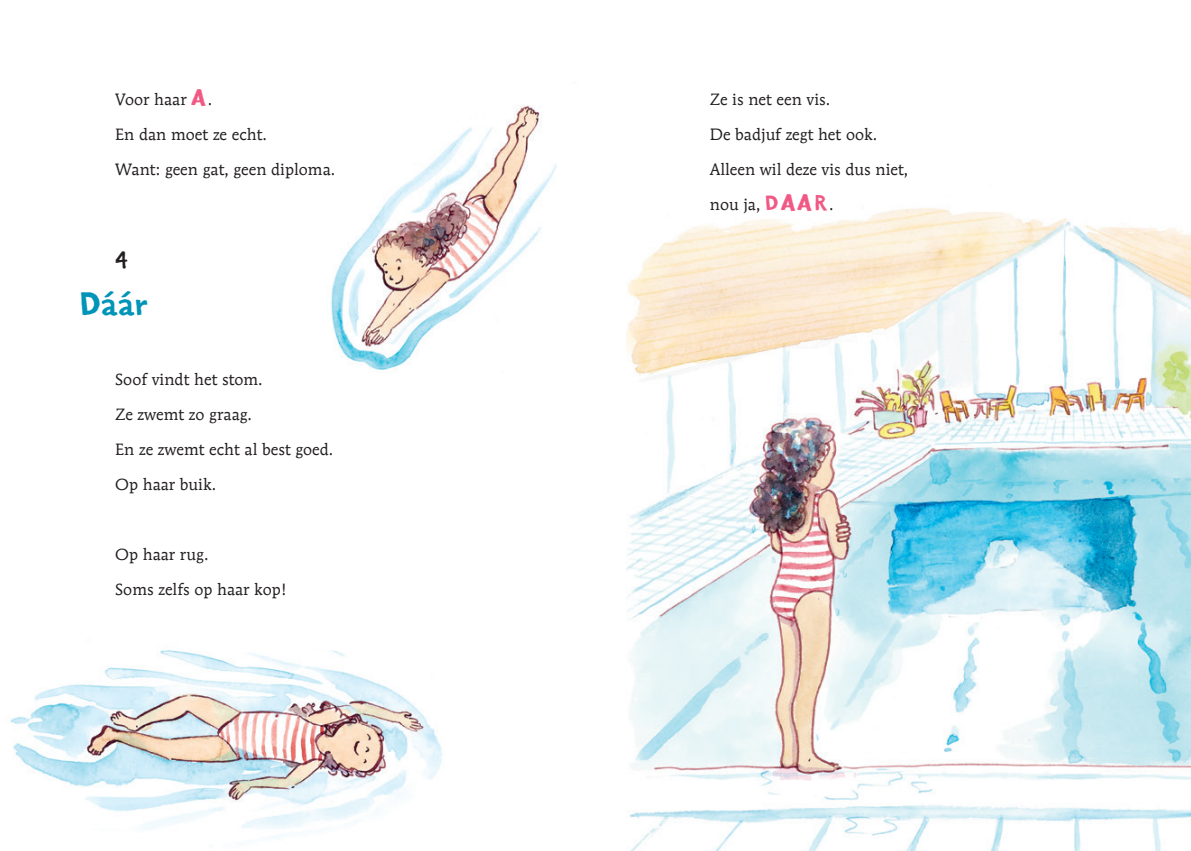
<style>
.page{position:relative;width:1191px;height:851px;background:#fff}
.page>*{position:absolute;margin:0;border:0;box-sizing:border-box;transform-origin:0 0}
.t1{font:37.5px "Handy Sans";color:#0095b8}
.t2{font:25px "Handy Sans";color:#231f20}
.t3{font:16.25px/35px "Mendoza Roman";color:#231f20}
.s1{font-family:"Handy Sans";font-size:23.75px;color:#f05984}
</style>
<div class="page">
<img style="left:626px;top:208px;width:565px;height:642px">
<img style="left:331px;top:82px;width:245px;height:288px">
<img style="left:10px;top:650px;width:432px;height:194px">
<p class="t3" style="left:115px;top:82px;width:222px">Voor haar <span class="s1">A</span>.<br>En dan moet ze echt.<br>Want: geen gat, geen diploma.</p>
<h2 class="t2" style="left:115px;top:244px;width:15px">4</h2>
<h1 class="t1" style="left:80px;top:279px;width:70px">Dáár</h1>
<p class="t3" style="left:115px;top:362px;width:220px">Soof vindt het stom.<br>Ze zwemt zo graag.<br>En ze zwemt echt al best goed.<br>Op haar buik.</p>
<p class="t3" style="left:115px;top:537px;width:173px">Op haar rug.<br>Soms zelfs op haar kop!</p>
<p class="t3" style="left:710px;top:82px;width:200px">Ze is net een vis.<br>De badjuf zegt het ook.<br>Alleen wil deze vis dus niet, nou ja, <span class="s1">DAAR</span>.</p>
</div>
